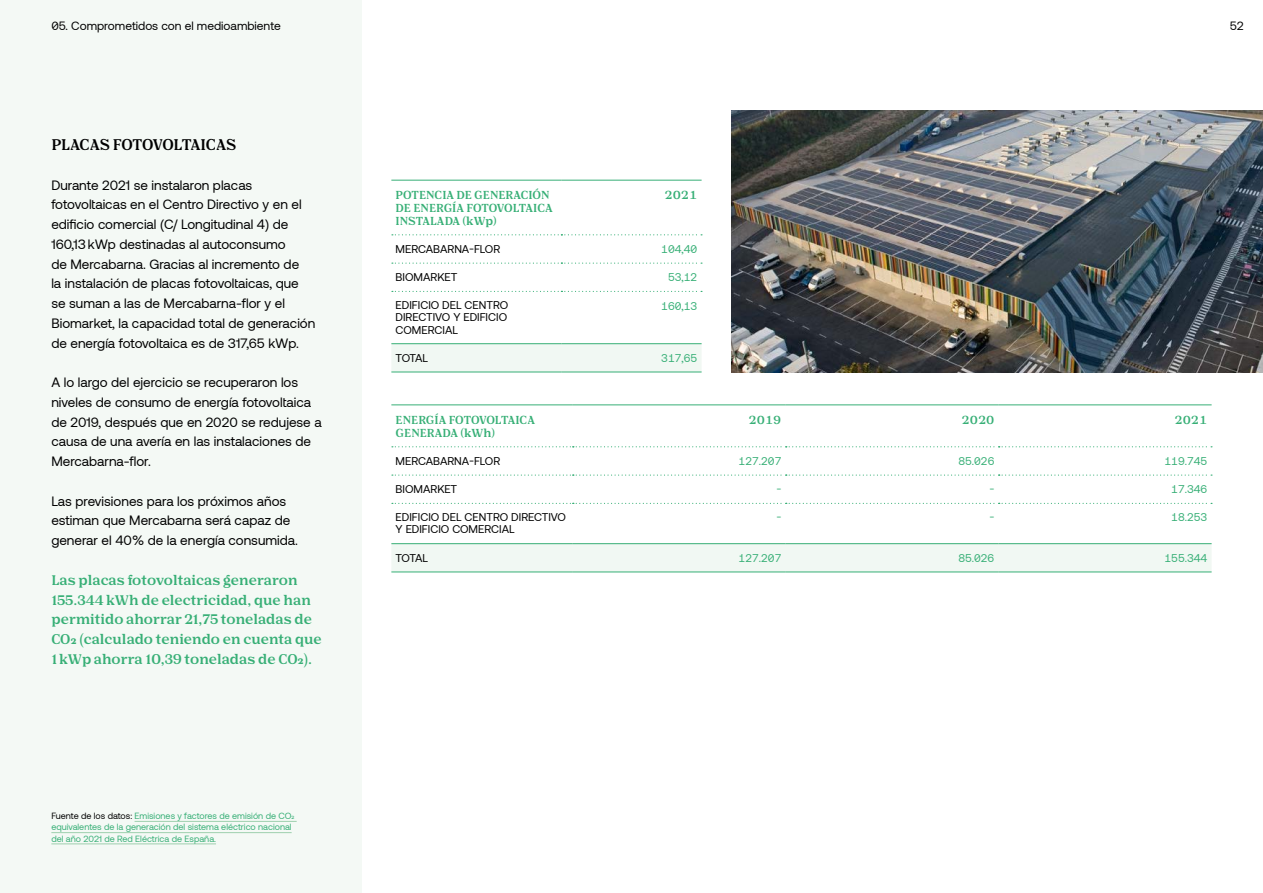
<style>
.page{position:relative;width:1263px;height:893px;background:#fff}
.page>*{position:absolute;margin:0;border:0;box-sizing:border-box;transform-origin:0 0}
.t1{font:700 15px "Nib Pro";letter-spacing:-.02em;color:#000}
.t2{font:13.5px/19.8px "Aeonik";color:#000}
.t3{font:700 13.5px/19.8px "Nib Pro";color:#37af76}
.t4{font:12px "Aeonik";color:#000}
.t5{font:11.25px/12px "Aeonik";color:#000}
.t6{font:700 11.25px/12.8px "Nib Pro";letter-spacing:-.005em;color:#37af76}
.t7{font:11.25px "Aeonik";color:#37af76}
.t8{font:9px/11.2px "Aeonik";color:#37af76}
.s1{color:#000}
</style>
<div class="page">
<div style="left:0;top:0;width:362px;height:893px;background:#f4f9f5"></div>
<svg style="left:391px;top:544px;width:820px;height:28px"></svg>
<hr style="left:391px;top:404px;width:182px;height:1px;background:#37af76">
<hr style="left:573px;top:404px;width:213px;height:1px;background:#37af76">
<hr style="left:786px;top:404px;width:213px;height:1px;background:#37af76">
<hr style="left:999px;top:404px;width:212px;height:1px;background:#37af76">
<svg style="left:392px;top:446px;width:820px;height:1px"></svg>
<svg style="left:392px;top:475px;width:820px;height:1px"></svg>
<svg style="left:392px;top:503px;width:820px;height:1px"></svg>
<hr style="left:391px;top:543px;width:182px;height:1px;background:#37af76">
<hr style="left:573px;top:543px;width:213px;height:1px;background:#37af76">
<hr style="left:786px;top:543px;width:213px;height:1px;background:#37af76">
<hr style="left:999px;top:543px;width:212px;height:1px;background:#37af76">
<hr style="left:391px;top:572px;width:182px;height:1px;background:#37af76">
<hr style="left:573px;top:572px;width:213px;height:1px;background:#37af76">
<hr style="left:786px;top:572px;width:213px;height:1px;background:#37af76">
<hr style="left:999px;top:572px;width:212px;height:1px;background:#37af76">
<img style="left:731px;top:111px;width:532px;height:261px">
<svg style="left:391px;top:344px;width:311px;height:28px"></svg>
<hr style="left:391px;top:180px;width:170px;height:1px;background:#37af76">
<hr style="left:561px;top:180px;width:141px;height:1px;background:#37af76">
<svg style="left:392px;top:234px;width:310px;height:1px"></svg>
<svg style="left:392px;top:263px;width:310px;height:1px"></svg>
<svg style="left:392px;top:291px;width:310px;height:1px"></svg>
<hr style="left:391px;top:343px;width:170px;height:1px;background:#37af76">
<hr style="left:561px;top:343px;width:141px;height:1px;background:#37af76">
<hr style="left:391px;top:372px;width:170px;height:1px;background:#37af76">
<hr style="left:561px;top:372px;width:141px;height:1px;background:#37af76">
<hr style="left:135px;top:821px;width:162px;height:1px;background:#9ed0ae">
<hr style="left:51px;top:832px;width:241px;height:1px;background:#9ed0ae">
<hr style="left:51px;top:843px;width:165px;height:1px;background:#9ed0ae">
<p class="t4" style="left:51px;top:19px;width:231px">05. Comprometidos con el medioambiente</p>
<p class="t4" style="left:1230px;top:19px;width:16px">52</p>
<p class="t1" style="left:51px;top:136px;width:187px">PLACAS FOTOVOLTAICAS</p>
<p class="t2" style="left:51px;top:175px;width:265px">Durante 2021 se instalaron placas fotovoltaicas en el Centro Directivo y en el edificio comercial (C/ Longitudinal 4) de 160,13kWp destinadas al autoconsumo<br>de Mercabarna. Gracias al incremento de<br>la instalación de placas fotovoltaicas, que se suman a las de Mercabarna-flor y el Biomarket, la capacidad total de generación de energía fotovoltaica es de 317,65 kWp.</p>
<p class="t2" style="left:51px;top:373px;width:272px">A lo largo del ejercicio se recuperaron los niveles de consumo de energía fotovoltaica de 2019, después que en 2020 se redujese a causa de una avería en las instalaciones de Mercabarna-flor.</p>
<p class="t2" style="left:51px;top:491px;width:248px">Las previsiones para los próximos años estiman que Mercabarna será capaz de generar el 40% de la energía consumida.</p>
<p class="t3" style="left:51px;top:570px;width:272px">Las placas fotovoltaicas generaron 155.344 kWh de electricidad, que han permitido ahorrar 21,75 toneladas de CO2 (calculado teniendo en cuenta que 1 kWp ahorra 10,39 toneladas de CO2).</p>
<p class="t8" style="left:51px;top:810px;width:244px"><span class="s1">Fuente de los datos:</span> Emisiones y factores de emisión de CO2 equivalentes de la generación del sistema eléctrico nacional del año 2021 de Red Eléctrica de España.</p>
<p class="t6" style="left:396px;top:189px;width:159px">POTENCIA DE GENERACIÓN<br>DE ENERGÍA FOTOVOLTAICA<br>INSTALADA (kWp)</p>
<p class="t6" style="left:664px;top:189px;width:34px">2021</p>
<p class="t5" style="left:396px;top:243px;width:106px">MERCABARNA-FLOR</p>
<p class="t7" style="left:661px;top:243px;width:38px">104,40</p>
<p class="t5" style="left:396px;top:271px;width:63px">BIOMARKET</p>
<p class="t7" style="left:668px;top:271px;width:31px">53,12</p>
<p class="t5" style="left:396px;top:300px;width:114px;text-align:justify">EDIFICIO DEL CENTRO DIRECTIVO Y EDIFICIO COMERCIAL</p>
<p class="t7" style="left:661px;top:299px;width:38px">160,13</p>
<p class="t5" style="left:396px;top:352px;width:34px">TOTAL</p>
<p class="t7" style="left:661px;top:352px;width:38px">317,65</p>
<p class="t6" style="left:396px;top:414px;width:141px">ENERGÍA FOTOVOLTAICA<br>GENERADA (kWh)</p>
<p class="t6" style="left:749px;top:414px;width:34px">2019</p>
<p class="t6" style="left:961px;top:414px;width:34px">2020</p>
<p class="t6" style="left:1174px;top:414px;width:34px">2021</p>
<p class="t5" style="left:396px;top:455px;width:106px">MERCABARNA-FLOR</p>
<p class="t7" style="left:739px;top:455px;width:44px">127.207</p>
<p class="t7" style="left:958px;top:455px;width:38px">85.026</p>
<p class="t7" style="left:1164px;top:455px;width:44px">119.745</p>
<p class="t5" style="left:396px;top:483px;width:63px">BIOMARKET</p>
<p class="t7" style="left:776px;top:483px;width:7px">-</p>
<p class="t7" style="left:989px;top:483px;width:7px">-</p>
<p class="t7" style="left:1171px;top:483px;width:38px">17.346</p>
<p class="t5" style="left:396px;top:512px;width:172px">EDIFICIO DEL CENTRO DIRECTIVO<br>Y EDIFICIO COMERCIAL</p>
<p class="t7" style="left:776px;top:511px;width:7px">-</p>
<p class="t7" style="left:989px;top:511px;width:7px">-</p>
<p class="t7" style="left:1171px;top:511px;width:38px">18.253</p>
<p class="t5" style="left:396px;top:552px;width:34px">TOTAL</p>
<p class="t7" style="left:739px;top:552px;width:44px">127.207</p>
<p class="t7" style="left:958px;top:552px;width:38px">85.026</p>
<p class="t7" style="left:1164px;top:552px;width:44px">155.344</p>
</div>
